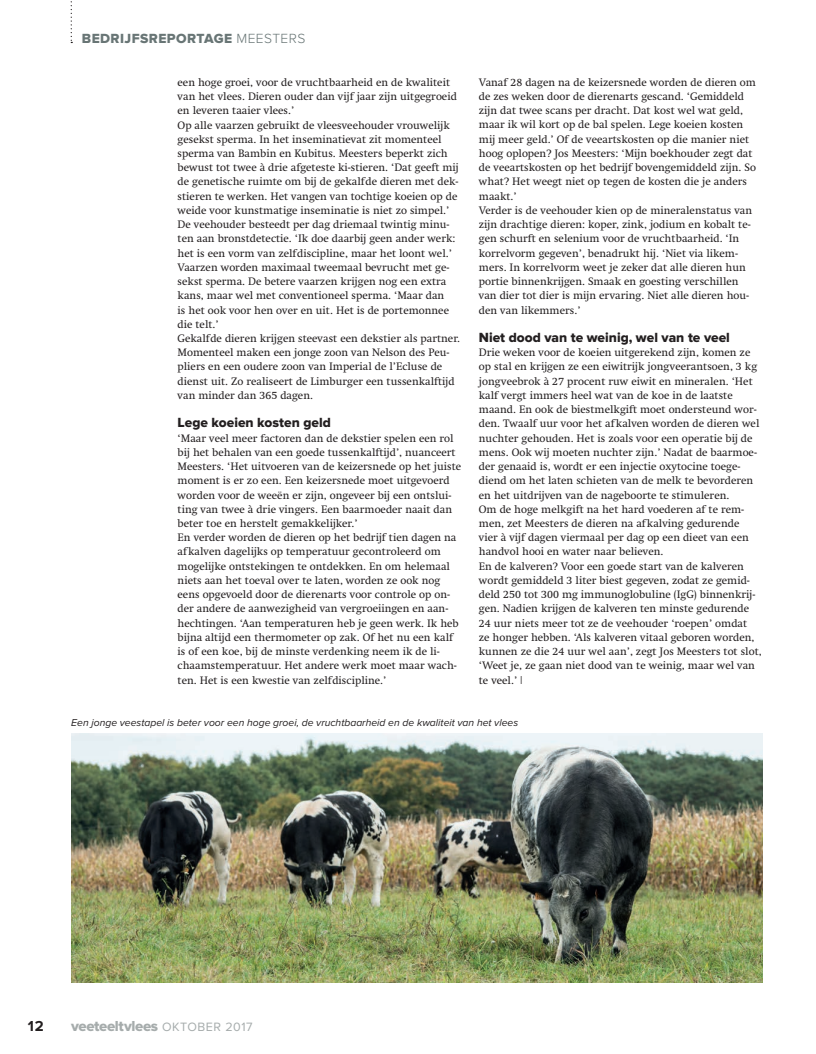
<style>
.page{position:relative;width:816px;height:1054px;background:#fff}
.page>*{position:absolute;margin:0;border:0;box-sizing:border-box;transform-origin:0 0}
.t1{font:15px "Proxima Nova Extrabld";letter-spacing:-.025em;color:#a6acac}
.t2{font:700 15px "Proxima Nova";color:#231f20}
.t3{font:13.75px "Proxima Nova Extrabld";color:#231f20}
.t4{font:13.75px "Proxima Nova Extrabld";letter-spacing:.03em;color:#687575}
.t5{font:11px/14.2px "Swift LT Pro";color:#231f20}
.t6{font:italic 10.38px "Proxima Nova";color:#231f20}
.s1{font-family:"Proxima Nova";font-weight:300}
.s2{font-family:"Univers LT Pro 45";font-weight:300}
.s3{font-family:"Proxima Nova";font-size:12.5px}
</style>
<div class="page">
<img style="left:72px;top:733px;width:690px;height:249px">
<svg style="left:71px;top:1px;width:1px;height:42px"></svg>
<p class="t4" style="left:82px;top:31px;width:225px">BEDRIJFSREPORTAGE <span class="s1">MEESTERS</span></p>
<p class="t5" style="left:479px;top:75px;width:279px">Vanaf 28 dagen na de keizersnede worden de dieren om de zes weken door de dierenarts gescand. ‘Gemiddeld zĳn dat twee scans per dracht. Dat kost wel wat geld, maar ik wil kort op de bal spelen. Lege koeien kosten mĳ meer geld.’ Of de veeartskosten op die manier niet hoog oplopen? Jos Meesters: ‘Mĳn boekhouder zegt dat de veeartskosten op het bedrĳf bovengemiddeld zĳn. So what? Het weegt niet op tegen de kosten die je anders maakt.’<br>Verder is de veehouder kien op de mineralenstatus van zĳn drachtige dieren: koper, zink, jodium en kobalt te&shy;gen schurft en selenium voor de vruchtbaarheid. ‘In korrelvorm gegeven’, benadrukt hĳ. ‘Niet via likem&shy;mers. In korrelvorm weet je zeker dat alle dieren hun portie binnenkrĳgen. Smaak en goesting verschillen van dier tot dier is mĳn ervaring. Niet alle dieren hou&shy;den van likemmers.’</p>
<p class="t3" style="left:479px;top:329px;width:252px">Niet dood van te weinig, wel van te veel</p>
<p class="t5" style="left:479px;top:345px;width:284px">Drie weken voor de koeien uitgerekend zĳn, komen ze op stal en krĳgen ze een eiwitrĳk jongveerantsoen, 3 kg jongveebrok à 27 procent ruw eiwit en mineralen. ‘Het kalf vergt immers heel wat van de koe in de laatste maand. En ook de biestmelkgift moet ondersteund wor&shy;den. Twaalf uur voor het afkalven worden de dieren wel nuchter gehouden. Het is zoals voor een operatie bĳ de mens. Ook wĳ moeten nuchter zĳn.’ Nadat de baarmoe&shy;der genaaid is, wordt er een injectie oxytocine toege&shy;diend om het laten schieten van de melk te bevorderen en het uitdrĳven van de nageboorte te stimuleren.<br>Om de hoge melkgift na het hard voederen af te rem&shy;men, zet Meesters de dieren na afkalving gedurende<br>vier à vĳf dagen viermaal per dag op een dieet van een handvol hooi en water naar believen.<br>En de kalveren? Voor een goede start van de kalveren wordt gemiddeld 3 liter biest gegeven, zodat ze gemid&shy;deld 250 tot 300 mg immunoglobuline (IgG) binnenkrĳ&shy;gen. Nadien krĳgen de kalveren ten minste gedurende 24 uur niets meer tot ze de veehouder ‘roepen’ omdat<br>ze honger hebben. ‘Als kalveren vitaal geboren worden, kunnen ze die 24 uur wel aan’, zegt Jos Meesters tot slot, ‘Weet je, ze gaan niet dood van te weinig, maar wel van te veel.’ <span class="s2">l</span></p>
<p class="t5" style="left:178px;top:75px;width:284px">een hoge groei, voor de vruchtbaarheid en de kwaliteit van het vlees. Dieren ouder dan vĳf jaar zĳn uitgegroeid en leveren taaier vlees.’<br>Op alle vaarzen gebruikt de vleesveehouder vrouwelĳk gesekst sperma. In het inseminatievat zit momenteel sperma van Bambin en Kubitus. Meesters beperkt zich bewust tot twee à drie afgeteste ki-stieren. ‘Dat geeft mĳ de genetische ruimte om bĳ de gekalfde dieren met dek&shy;stieren te werken. Het vangen van tochtige koeien op de weide voor kunstmatige inseminatie is niet zo simpel.’ De veehouder besteedt per dag driemaal twintig minu&shy;ten aan bronstdetectie. ‘Ik doe daarbĳ geen ander werk: het is een vorm van zelfdiscipline, maar het loont wel.’ Vaarzen worden maximaal tweemaal bevrucht met ge&shy;sekst sperma. De betere vaarzen krĳgen nog een extra kans, maar wel met conventioneel sperma. ‘Maar dan<br>is het ook voor hen over en uit. Het is de portemonnee die telt.’<br>Gekalfde dieren krĳgen steevast een dekstier als partner.<br>Momenteel maken een jonge zoon van Nelson des Peu&shy;pliers en een oudere zoon van Imperial de l’Ecluse de dienst uit. Zo realiseert de Limburger een tussenkalftĳd van minder dan 365 dagen.</p>
<p class="t3" style="left:178px;top:415px;width:155px">Lege koeien kosten geld</p>
<p class="t5" style="left:178px;top:430px;width:285px">‘Maar veel meer factoren dan de dekstier spelen een rol bĳ het behalen van een goede tussenkalftĳd’, nuanceert Meesters. ‘Het uitvoeren van de keizersnede op het juiste moment is er zo een. Een keizersnede moet uitgevoerd worden voor de weeën er zĳn, ongeveer bĳ een ontslui&shy;ting van twee à drie vingers. Een baarmoeder naait dan beter toe en herstelt gemakkelĳker.’<br>En verder worden de dieren op het bedrĳf tien dagen na afkalven dagelĳks op temperatuur gecontroleerd om mogelĳke ontstekingen te ontdekken. En om helemaal niets aan het toeval over te laten, worden ze ook nog eens opgevoeld door de dierenarts voor controle op on&shy;der andere de aanwezigheid van vergroeiingen en aan&shy;hechtingen. ‘Aan temperaturen heb je geen werk. Ik heb bĳna altĳd een thermometer op zak. Of het nu een kalf is of een koe, bĳ de minste verdenking neem ik de li&shy;chaamstemperatuur. Het andere werk moet maar wach&shy;ten. Het is een kwestie van zelfdiscipline.’</p>
<p class="t6" style="left:71px;top:716px;width:448px">Een jonge veestapel is beter voor een hoge groei, de vruchtbaarheid en de kwaliteit van het vlees</p>
<h1 class="t2" style="left:28px;top:1017px;width:17px">12</h1>
<h1 class="t1" style="left:71px;top:1017px;width:183px">veeteeltvlees <span class="s3">OKTOBER 2017</span></h1>
</div>
